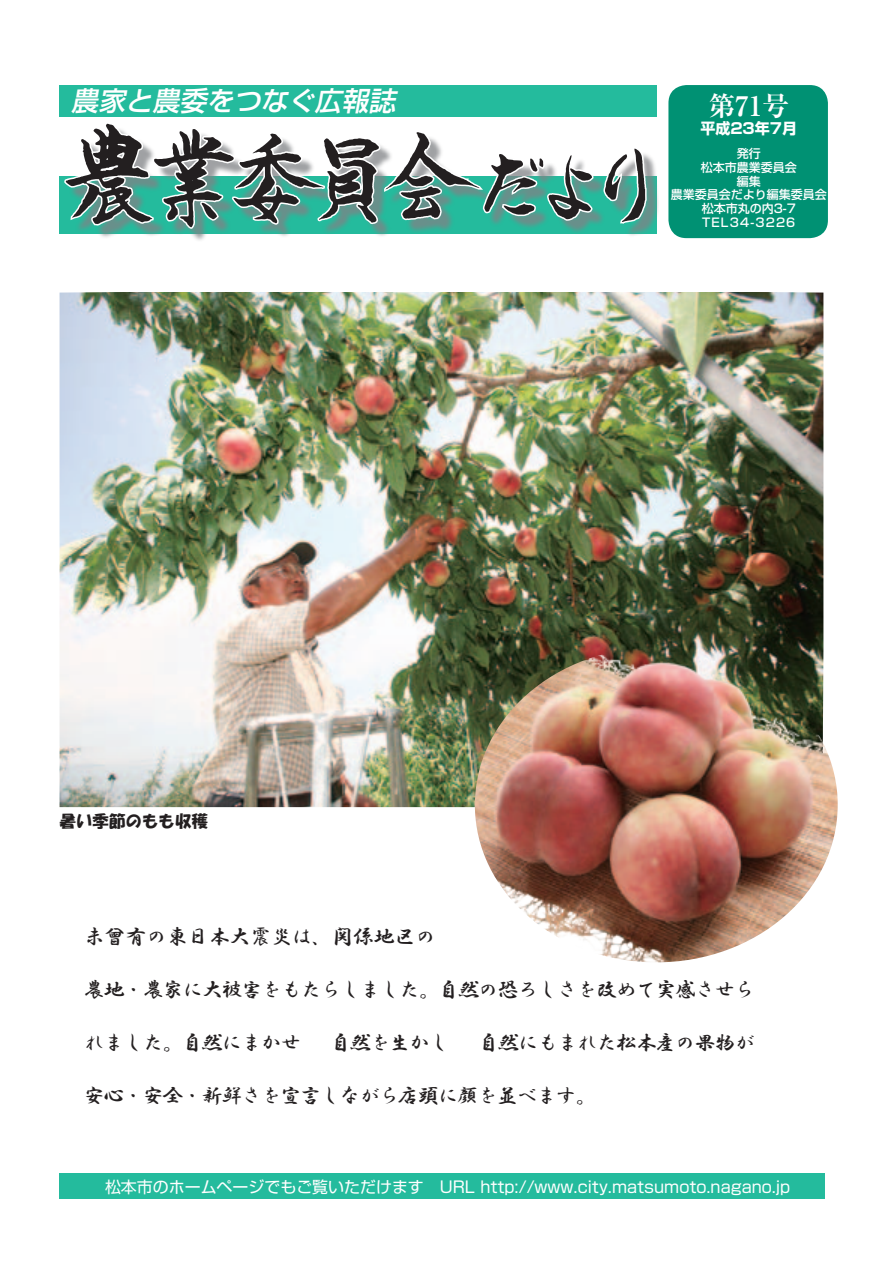
<style>
.page{position:relative;width:893px;height:1263px;background:#fff}
.page>*{position:absolute;margin:0;border:0;box-sizing:border-box;transform-origin:0 0}
.t1{font:italic 500 27px "Shin Go Pr 6";color:#fff}
.t2{font:700 27px "Ryumin Pr 6";color:#fff}
.t3{font:21.3px "HG Gyoshotai";letter-spacing:-.075em;color:#231f20}
.t4{font:21.3px "HG Gyoshotai";letter-spacing:-.02em;color:#231f20}
.t5{font:16.5px "HG Soei Kakupoptai";color:#231f20}
.t6{font:15.9px "Shin Go Pr 6";color:#fff}
.t7{font:700 15px "Shin Go Pr 6";color:#fff}
.t8{font:500 12px "Shin Go Pr 6";color:#fff}
.t9{font:500 12px "Shin Go Pr 6";letter-spacing:.1em;color:#fff}
</style>
<div class="page">
<div style="left:60px;top:85px;width:597px;height:32px;background:#24bb9d"></div>
<div style="left:668px;top:85px;width:160px;height:153px;background:#009173;border-radius:18px"></div>
<div style="left:60px;top:1174px;width:765px;height:25px;background:#24bb9d"></div>
<div style="left:68px;top:126px;width:591px;height:115px;background:#808285;opacity:.75"></div>
<svg style="left:602px;top:146px;width:47px;height:80px"></svg>
<svg style="left:65px;top:123px;width:530px;height:107px"></svg>
<img style="left:60px;top:292px;width:763px;height:515px">
<img style="left:475px;top:647px;width:363px;height:315px">
<p class="t1" style="left:71px;top:79px;width:333px">農家と農委をつなぐ広報誌</p>
<p class="t5" style="left:60px;top:813px;width:150px">暑い季節のもも収穫</p>
<p class="t2" style="left:708px;top:85px;width:82px">第71号</p>
<p class="t7" style="left:700px;top:117px;width:98px">平成23年7月</p>
<p class="t8" style="left:737px;top:144px;width:26px">発行</p>
<p class="t8" style="left:701px;top:157px;width:98px">松本市農業委員会</p>
<p class="t8" style="left:737px;top:171px;width:26px">編集</p>
<p class="t8" style="left:671px;top:185px;width:158px">農業委員会だより編集委員会</p>
<p class="t8" style="left:702px;top:199px;width:96px">松本市丸の内3-7</p>
<p class="t9" style="left:702px;top:213px;width:95px">TEL34-3226</p>
<p class="t4" style="left:84px;top:925px;width:354px">未曾有の東日本大震災は、関係地区の</p>
<p class="t3" style="left:84px;top:978px;width:673px">農地・農家に大被害をもたらしました。自然の恐ろしさを改めて実感させら</p>
<p class="t3" style="left:84px;top:1031px;width:673px">れました。自然にまかせ　自然を生かし　自然にもまれた松本産の果物が</p>
<p class="t3" style="left:84px;top:1084px;width:514px">安心・安全・新鮮さを宣言しながら店頭に顔を並べます。</p>
<p class="t6" style="left:105px;top:1173px;width:687px">松本市のホームページでもご覧いただけます　URL http://www.city.matsumoto.nagano j p.</p>
</div>
